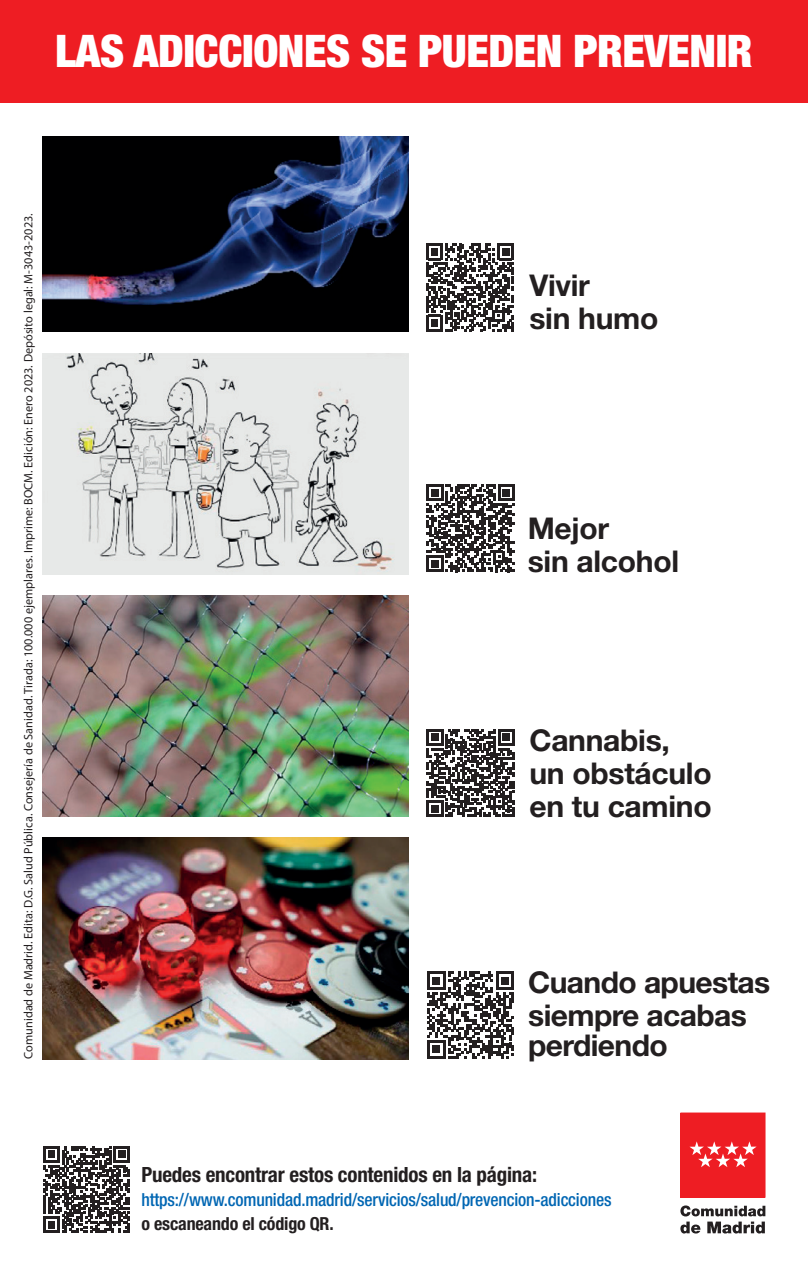
<style>
.page{position:relative;width:808px;height:1276px;background:#fff}
.page>*{position:absolute;margin:0;border:0;box-sizing:border-box;transform-origin:0 0}
.t1{font:900 condensed 45px "Helvetica Neue LT Std";letter-spacing:-.01em;color:#fff}
.t2{font:700 30px/33px "Helvetica Neue LT Std";letter-spacing:-.01em;color:#231f20}
.t3{font:700 condensed 21px "Helvetica Neue LT Std";letter-spacing:-.01em;color:#231f20}
.t4{font:500 condensed 18px "Helvetica Neue LT Std";letter-spacing:-.01em;color:#0166b3}
.t5{font:700 condensed 18px "Helvetica Neue LT Std";letter-spacing:-.01em;color:#231f20}
.t6{font:12.3px "Myriad Pro";color:#231f20}
</style>
<div class="page">
<svg style="left:427px;top:971px;width:87px;height:87px"></svg>
<svg style="left:427px;top:729px;width:87px;height:88px"></svg>
<svg style="left:427px;top:484px;width:87px;height:88px"></svg>
<svg style="left:426px;top:244px;width:88px;height:87px"></svg>
<div style="left:0;top:0;width:808px;height:102px;background:#ee1d23"></div>
<img style="left:43px;top:136px;width:365px;height:196px">
<img style="left:43px;top:353px;width:365px;height:221px">
<img style="left:43px;top:595px;width:365px;height:221px">
<img style="left:43px;top:838px;width:365px;height:221px">
<div style="left:681px;top:1113px;width:84px;height:84px;background:#ee1d23"></div>
<div style="left:680px;top:1112px;width:85px;height:85px;border:1px solid #ee1d23"></div>
<svg style="left:689px;top:1141px;width:67px;height:26px"></svg>
<svg style="left:680px;top:1205px;width:85px;height:28px"></svg>
<svg style="left:43px;top:1146px;width:87px;height:86px"></svg>
<h1 class="t1" style="left:55px;top:23px;width:699px">LAS ADICCIONES SE PUEDEN PREVENIR</h1>
<p class="t6" style="left:21px;top:1058px;width:847px;rotate:-90deg">Comunidad de Madrid. Edita: D.G. Salud Pública. Consejería de Sanidad. Tirada: 100.000 ejemplares. Imprime: BOCM. Edición: Enero 2023. Depósito legal: M-3043-2023.</p>
<h2 class="t2" style="left:529px;top:268px;width:130px">Vivir<br>sin humo</h2>
<h2 class="t2" style="left:528px;top:511px;width:153px">Mejor<br>sin alcohol</h2>
<h2 class="t2" style="left:529px;top:723px;width:184px">Cannabis, un obstáculo en tu camino</h2>
<h2 class="t2" style="left:528px;top:965px;width:244px">Cuando apuestas siempre acabas</h2>
<h2 class="t2" style="left:528px;top:1028px;width:141px">perdiendo</h2>
<h3 class="t3" style="left:141px;top:1162px;width:397px">Puedes encontrar estos contenidos en la página:</h3>
<h3 class="t4" style="left:141px;top:1189px;width:471px">https://www.comunidad.madrid/servicios/salud/prevencion-adicciones</h3>
<h3 class="t5" style="left:141px;top:1212px;width:194px">o escaneando el código QR.</h3>
</div>
